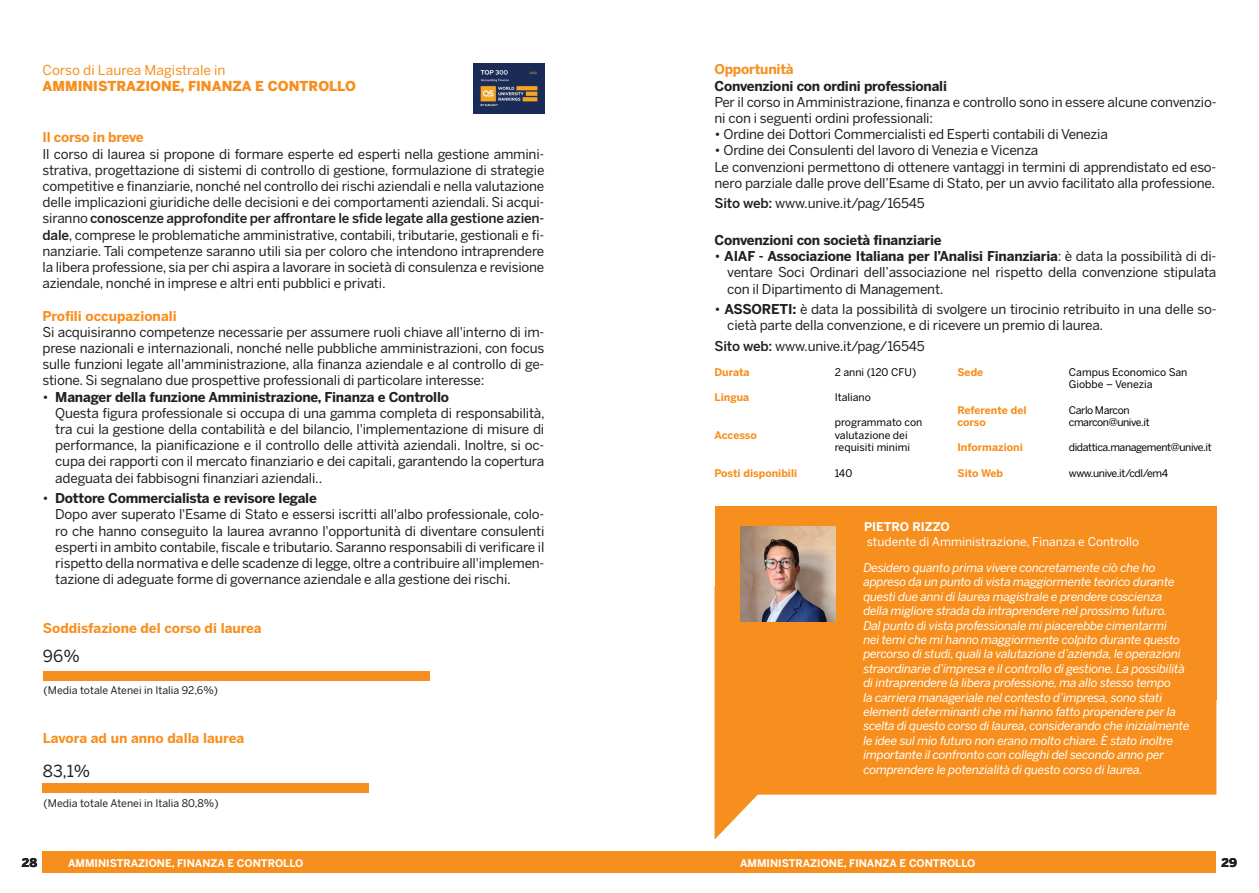
<style>
.page{position:relative;width:1259px;height:893px;background:#fff}
.page>*{position:absolute;margin:0;border:0;box-sizing:border-box;transform-origin:0 0}
.t1{font:16.5px "Benton Sans";color:#231f20}
.t2{font:900 13.65px "Benton Sans";color:#f78f1e}
.t3{font:13.65px "Benton Sans";color:#f78f1e}
.t4{font:13.5px/16.2px "Benton Sans";letter-spacing:-.015em;color:#231f20}
.t5{font:700 13.5px "Benton Sans";color:#f78f1e}
.t6{font:700 13.5px "Benton Sans";letter-spacing:-.015em;color:#231f20}
.t7{font:700 13.5px "Benton Sans";letter-spacing:-.02em;color:#f78f1e}
.t8{font:italic 12px/14.4px "Benton Sans";letter-spacing:-.02em;color:#fff}
.t9{font:12px "Benton Sans";color:#fff}
.t10{font:700 12px "Benton Sans";color:#fff}
.t11{font:900 12px "Benton Sans";color:#231f20}
.t12{font:10.5px/12.6px "Benton Sans";letter-spacing:-.005em;color:#000}
.t13{font:10.5px/12.6px "Benton Sans";letter-spacing:-.04em;color:#000}
.t14{font:700 10.5px/12.6px "Benton Sans";color:#f78f1e}
.t15{font:700 10.5px "Benton Sans";color:#fff}
.t16{font:10.5px "Benton Sans";color:#231f20}
.s1{font-weight:500}
.s2{font-weight:700}
</style>
<div class="page">
<div style="left:43px;top:852px;width:1173px;height:21px;background:#f78f1e"></div>
<img style="left:473px;top:64px;width:71px;height:50px">
<div style="left:43px;top:671px;width:386px;height:10px;background:#f78f1e"></div>
<div style="left:43px;top:783px;width:326px;height:10px;background:#f78f1e"></div>
<div style="left:714px;top:506px;width:502px;height:193px;background:#f78f1e"></div>
<svg style="left:714px;top:586px;width:502px;height:254px;fill:#f78f1e"></svg>
<img style="left:740px;top:527px;width:95px;height:95px">
<p class="t3" style="left:43px;top:61px;width:185px">Corso di Laurea Magistrale in</p>
<p class="t2" style="left:43px;top:78px;width:315px">AMMINISTRAZIONE, FINANZA E CONTROLLO</p>
<p class="t7" style="left:43px;top:129px;width:103px">Il corso in breve</p>
<p class="t4" style="left:43px;top:145px;width:503px;text-align:justify">Il corso di laurea si propone di formare esperte ed esperti nella gestione ammini&shy;strativa, progettazione di sistemi di controllo di gestione, formulazione di strategie competitive e finanziarie, nonché nel controllo dei rischi aziendali e nella valutazione delle implicazioni giuridiche delle decisioni e dei comportamenti aziendali. Si acqui&shy;siranno <span class="s1">conoscenze approfondite per affrontare le sfide legate alla gestione azien&shy;dale</span>, comprese le problematiche amministrative, contabili, tributarie, gestionali e fi&shy;nanziarie. Tali competenze saranno utili sia per coloro che intendono intraprendere la libera professione, sia per chi aspira a lavorare in società di consulenza e revisione aziendale, nonché in imprese e altri enti pubblici e privati.</p>
<p class="t5" style="left:43px;top:308px;width:136px">Profili occupazionali</p>
<p class="t4" style="left:43px;top:324px;width:503px;text-align:justify">Si acquisiranno competenze necessarie per assumere ruoli chiave all'interno di im&shy;prese nazionali e internazionali, nonché nelle pubbliche amministrazioni, con focus sulle funzioni legate all'amministrazione, alla finanza aziendale e al controllo di ge&shy;stione. Si segnalano due prospettive professionali di particolare interesse:</p>
<p class="t4" style="left:55px;top:388px;width:491px;text-indent:-13px">• <span class="s2">Manager della funzione Amministrazione, Finanza e Controllo<br></span>Questa figura professionale si occupa di una gamma completa di responsabilità, tra cui la gestione della contabilità e del bilancio, l'implementazione di misure di performance, la pianificazione e il controllo delle attività aziendali. Inoltre, si oc&shy;cupa dei rapporti con il mercato finanziario e dei capitali, garantendo la copertura adeguata dei fabbisogni finanziari aziendali..</p>
<p class="t4" style="left:55px;top:490px;width:491px;text-indent:-13px">• <span class="s2">Dottore Commercialista e revisore legale<br></span>Dopo aver superato l'Esame di Stato e essersi iscritti all'albo professionale, colo&shy;ro che hanno conseguito la laurea avranno l'opportunità di diventare consulenti esperti in ambito contabile, fiscale e tributario. Saranno responsabili di verificare il rispetto della normativa e delle scadenze di legge, oltre a contribuire all'implemen&shy;tazione di adeguate forme di governance aziendale e alla gestione dei rischi.</p>
<p class="t5" style="left:43px;top:619px;width:220px">Soddisfazione del corso di laurea</p>
<p class="t1" style="left:43px;top:646px;width:38px">96%</p>
<p class="t16" style="left:44px;top:684px;width:176px">(Media totale Atenei in Italia 92,6%)</p>
<p class="t5" style="left:43px;top:730px;width:203px">Lavora ad un anno dalla laurea</p>
<p class="t1" style="left:43px;top:761px;width:49px">83,1%</p>
<p class="t16" style="left:44px;top:796px;width:176px">(Media totale Atenei in Italia 80,8%)</p>
<p class="t11" style="left:22px;top:856px;width:17px">28</p>
<p class="t15" style="left:68px;top:856px;width:237px">AMMINISTRAZIONE, FINANZA E CONTROLLO</p>
<p class="t5" style="left:714px;top:61px;width:81px">Opportunità</p>
<p class="t6" style="left:714px;top:78px;width:234px">Convenzioni con ordini professionali</p>
<p class="t4" style="left:714px;top:94px;width:503px">Per il corso in Amministrazione, finanza e controllo sono in essere alcune convenzio&shy;ni con i seguenti ordini professionali:</p>
<p class="t4" style="left:714px;top:126px;width:395px">• Ordine dei Dottori Commercialisti ed Esperti contabili di Venezia</p>
<p class="t4" style="left:714px;top:142px;width:503px">• Ordine dei Consulenti del lavoro di Venezia e Vicenza<br>Le convenzioni permettono di ottenere vantaggi in termini di apprendistato ed eso&shy;nero parziale dalle prove dell’Esame di Stato, per un avvio facilitato alla professione.</p>
<p class="t4" style="left:714px;top:195px;width:212px"><span class="s1">Sito web:</span> www.unive.it/pag/16545</p>
<p class="t6" style="left:714px;top:232px;width:229px">Convenzioni con società finanziarie</p>
<p class="t4" style="left:727px;top:248px;width:490px;text-align:justify;text-indent:-13px">• <span class="s2">AIAF - Associazione Italiana per l’Analisi Finanziaria</span>: è data la possibilità di di&shy;ventare Soci Ordinari dell’associazione nel rispetto della convenzione stipulata con il Dipartimento di Management.</p>
<p class="t4" style="left:727px;top:301px;width:491px;text-indent:-13px">• <span class="s2">ASSORETI:</span> è data la possibilità di svolgere un tirocinio retribuito in una delle so&shy;cietà parte della convenzione, e di ricevere un premio di laurea.</p>
<p class="t4" style="left:714px;top:337px;width:212px"><span class="s1">Sito web:</span> www.unive.it/pag/16545</p>
<p class="t14" style="left:714px;top:366px;width:37px">Durata</p>
<p class="t14" style="left:714px;top:391px;width:36px">Lingua</p>
<p class="t14" style="left:714px;top:429px;width:44px">Accesso</p>
<p class="t14" style="left:714px;top:466px;width:84px">Posti disponibili</p>
<p class="t12" style="left:834px;top:366px;width:83px">2 anni (120 CFU)</p>
<p class="t12" style="left:834px;top:391px;width:38px">Italiano</p>
<p class="t12" style="left:834px;top:416px;width:89px">programmato con valutazione dei requisiti minimi</p>
<p class="t12" style="left:834px;top:466px;width:19px">140</p>
<p class="t14" style="left:957px;top:366px;width:27px">Sede</p>
<p class="t14" style="left:957px;top:403px;width:71px">Referente del corso</p>
<p class="t14" style="left:957px;top:441px;width:67px">Informazioni</p>
<p class="t14" style="left:957px;top:466px;width:47px">Sito Web</p>
<p class="t12" style="left:1069px;top:366px;width:120px">Campus Economico San<br>Giobbe – Venezia</p>
<p class="t13" style="left:1069px;top:403px;width:82px">Carlo Marcon cmarcon@unive.it</p>
<p class="t13" style="left:1069px;top:441px;width:144px">didattica.management@unive.it</p>
<p class="t13" style="left:1069px;top:466px;width:101px">www.unive.it/cdl/em4</p>
<p class="t10" style="left:864px;top:520px;width:87px">PIETRO RIZZO</p>
<p class="t9" style="left:867px;top:534px;width:274px">studente di Amministrazione, Finanza e Controllo</p>
<p class="t8" style="left:863px;top:560px;width:327px">Desidero quanto prima vivere concretamente ciò che ho appreso da un punto di vista maggiormente teorico durante questi due anni di laurea magistrale e prendere coscienza della migliore strada da intraprendere nel prossimo futuro.<br>Dal punto di vista professionale mi piacerebbe cimentarmi<br>nei temi che mi hanno maggiormente colpito durante questo percorso di studi, quali la valutazione d’azienda, le operazioni straordinarie d’impresa e il controllo di gestione. La possibilità di intraprendere la libera professione, ma allo stesso tempo<br>la carriera manageriale nel contesto d’impresa, sono stati elementi determinanti che mi hanno fatto propendere per la scelta di questo corso di laurea, considerando che inizialmente le idee sul mio futuro non erano molto chiare. È stato inoltre importante il confronto con colleghi del secondo anno per comprendere le potenzialità di questo corso di laurea.</p>
<p class="t15" style="left:740px;top:856px;width:237px">AMMINISTRAZIONE, FINANZA E CONTROLLO</p>
<p class="t11" style="left:1221px;top:856px;width:17px">29</p>
</div>
